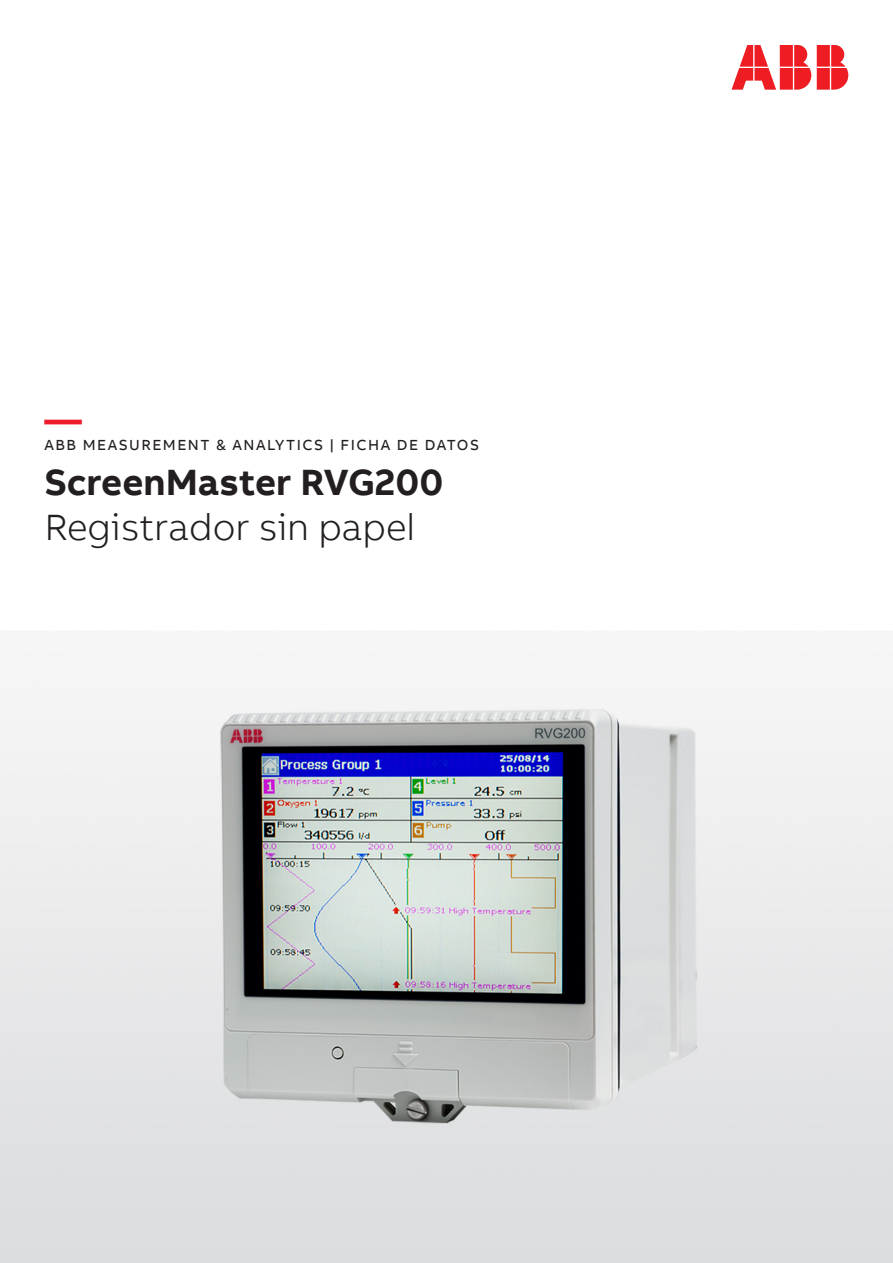
<style>
.page{position:relative;width:893px;height:1263px;background:#fff}
.page>*{position:absolute;margin:0;border:0;box-sizing:border-box;transform-origin:0 0}
.Product_Description{font:300 37.5px "AB Bvoice";color:#231f20}
.Product_Name_Number{font:700 37.5px "AB Bvoice";color:#231f20}
.t1{font:700 37.5px "AB Bvoice";color:#ee1c28}
.Document_Number_10pt{font:15px "AB Bvoice";letter-spacing:.1em;color:#231f20}
</style>
<div class="page">
<svg style="left:731px;top:45px;width:117px;height:45px"></svg>
<img style="left:0;top:672px;width:893px;height:591px">
<p class="t1" style="left:44px;top:395px;width:39px">—</p>
<p class="Document_Number_10pt" style="left:44px;top:435px;width:436px">ABB MEASUREMENT &amp; ANALYTICS | FICHA DE DATOS</p>
<p class="Product_Name_Number" style="left:44px;top:458px;width:400px">ScreenMaster RVG200</p>
<p class="Product_Description" style="left:44px;top:505px;width:372px">Registrador sin papel</p>
</div>
